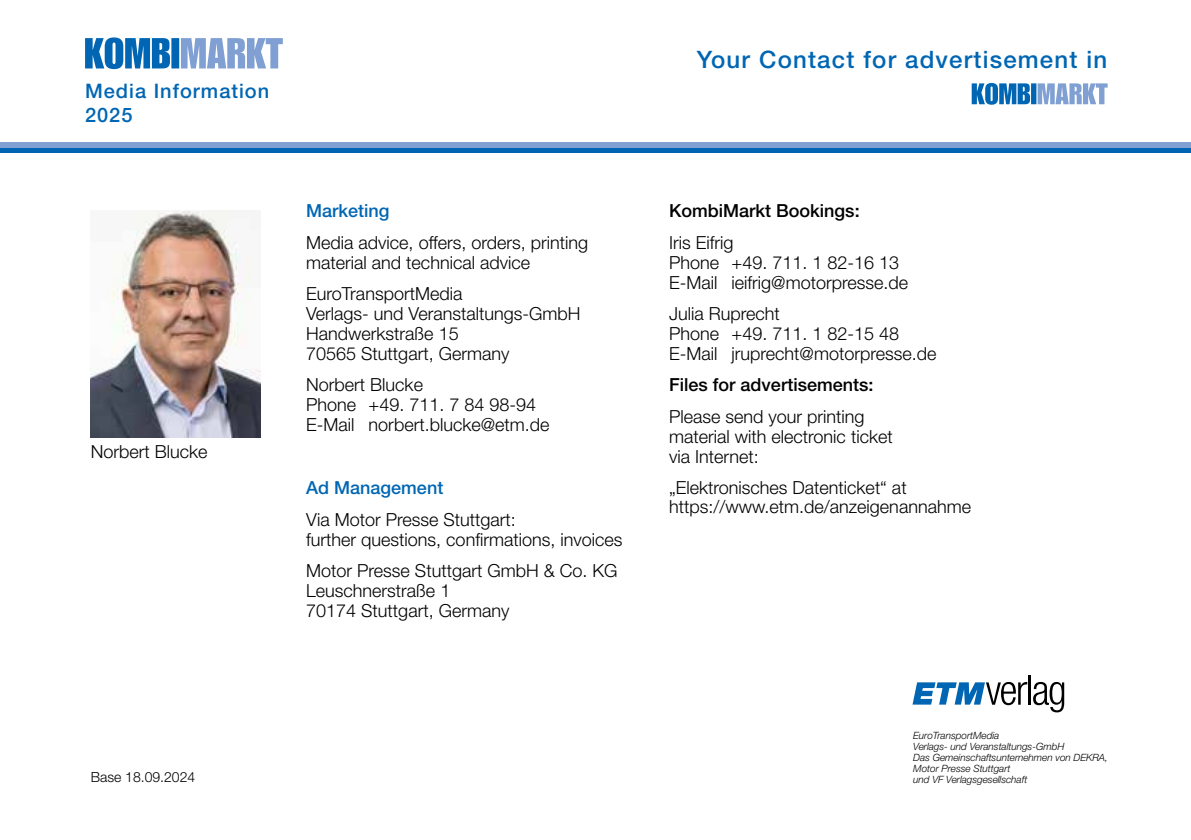
<style>
.page{position:relative;width:1191px;height:840px;background:#fff}
.page>*{position:absolute;margin:0;border:0;box-sizing:border-box;transform-origin:0 0}
.t1{font:500 24px "Helvetica Neue LT Std";letter-spacing:.05em;color:#0066b3}
.t2{font:500 20px/24px "Helvetica Neue LT Std";letter-spacing:.05em;color:#0066b3}
.t3{font:300 18px/20px "Helvetica Neue LT Std";color:#000}
.t4{font:500 18px "Helvetica Neue LT Std";color:#000}
.t5{font:500 18px "Helvetica Neue LT Std";color:#0066b3}
.t6{font:300 14px "Helvetica Neue LT Std";color:#000}
.t7{font:italic 300 10px/11px "Helvetica Neue LT Std";letter-spacing:-.005em;color:#000}
</style>
<div class="page">
<svg style="left:912px;top:681px;width:115px;height:23px"></svg>
<hr style="left:1028px;top:674px;width:2px;height:30px;background:#000">
<svg style="left:1033px;top:681px;width:31px;height:31px"></svg>
<div style="left:0;top:147px;width:1191px;height:6px;background:#0066b3"></div>
<div style="left:0;top:142px;width:1191px;height:5px;background:#80a0d3"></div>
<svg style="left:85px;top:37px;width:198px;height:32px"></svg>
<img style="left:91px;top:210px;width:170px;height:227px">
<svg style="left:971px;top:83px;width:136px;height:22px"></svg>
<p class="t2" style="left:85px;top:79px;width:186px">Media Information<br>2025</p>
<p class="t3" style="left:91px;top:440px;width:118px">Norbert Blucke</p>
<p class="t5" style="left:306px;top:200px;width:85px">Marketing</p>
<p class="t3" style="left:306px;top:232px;width:283px">Media advice, offers, orders, printing material and technical advice</p>
<p class="t3" style="left:306px;top:283px;width:276px">EuroTransportMedia<br>Verlags- und Veranstaltungs-GmbH<br>Handwerkstraße 15<br>70565 Stuttgart, Germany</p>
<p class="t3" style="left:306px;top:374px;width:245px">Norbert Blucke<br>Phone +49. 711. 7 84 98-94<br>E-Mail norbert.blucke@etm.de</p>
<p class="t5" style="left:306px;top:476px;width:139px">Ad Management</p>
<p class="t3" style="left:306px;top:508px;width:318px">Via Motor Presse Stuttgart:<br>further questions, confirmations, invoices</p>
<p class="t3" style="left:306px;top:560px;width:313px">Motor Presse Stuttgart GmbH &amp; Co. KG<br>Leuschnerstraße 1<br>70174 Stuttgart, Germany</p>
<p class="t6" style="left:91px;top:768px;width:106px">Base 18.09.2024</p>
<h1 class="t1" style="left:696px;top:45px;width:412px">Your Contact for advertisement in</h1>
<p class="t4" style="left:669px;top:200px;width:192px">KombiMarkt Bookings:</p>
<p class="t3" style="left:669px;top:231px;width:240px">Iris Eifrig<br>Phone +49. 711. 1 82-16 13<br>E-Mail ieifrig@motorpresse.de</p>
<p class="t3" style="left:669px;top:303px;width:269px">Julia Ruprecht<br>Phone +49. 711. 1 82-15 48<br>E-Mail jruprecht@motorpresse.de</p>
<p class="t4" style="left:669px;top:374px;width:206px">Files for advertisements:</p>
<p class="t3" style="left:669px;top:405px;width:225px">Please send your printing material with electronic ticket via Internet:</p>
<p class="t3" style="left:669px;top:477px;width:303px;line-height:19px">„Elektronisches Datenticket“ at https://www.etm.de/anzeigenannahme</p>
<p class="t7" style="left:913px;top:729px;width:196px">EuroTransportMedia<br>Verlags- und Veranstaltungs-GmbH<br>Das Gemeinschaftsunternehmen von DEKRA,<br>Motor Presse Stuttgart<br>und VF Verlagsgesellschaft</p>
</div>
